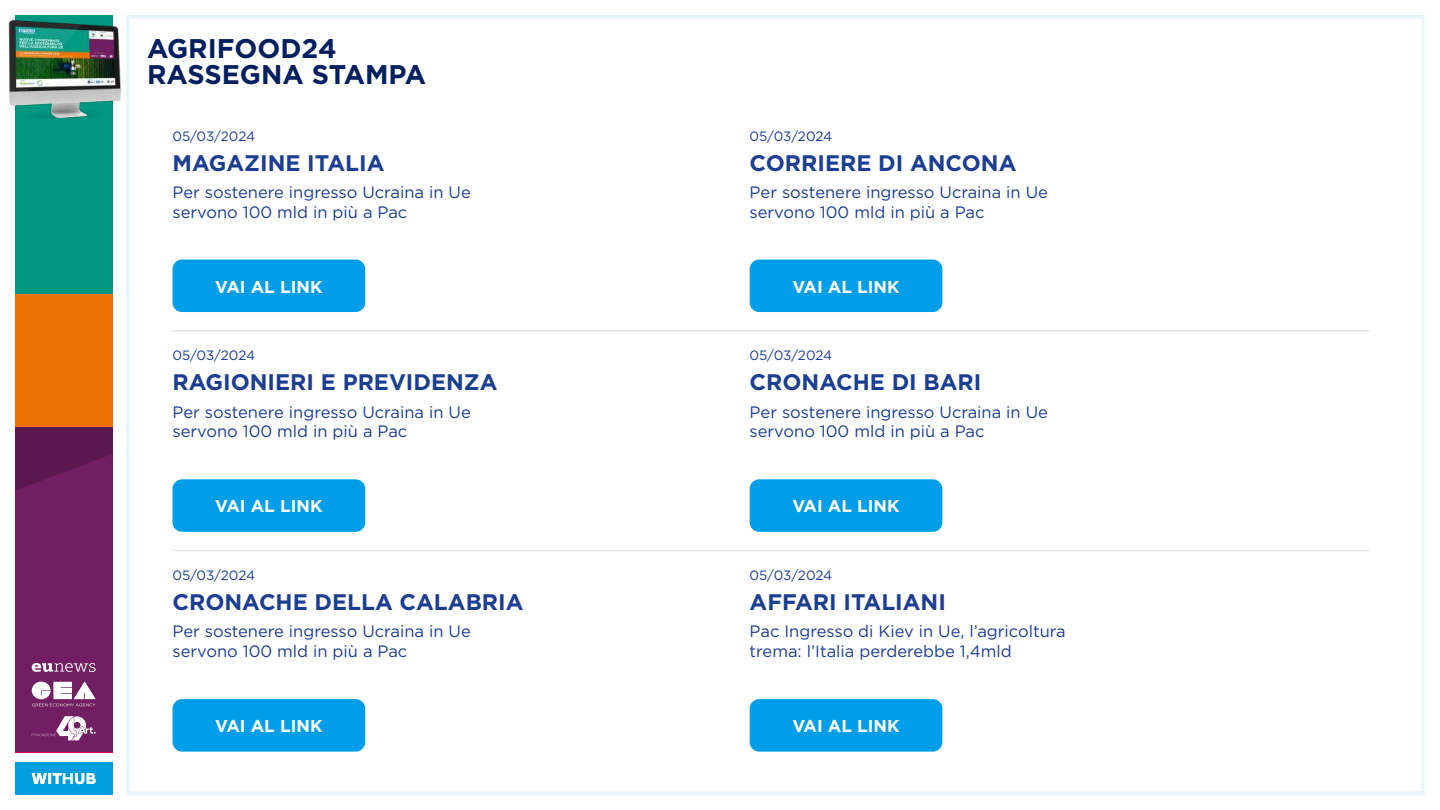
<style>
.page{position:relative;width:1440px;height:810px;background:#fff}
.page>*{position:absolute;margin:0;border:0;box-sizing:border-box;transform-origin:0 0}
.t1{font:700 27px/26.2px "Gotham";color:#001f5f}
.t2{font:700 22.5px "Gotham";color:#1b3e92}
.t3{font:700 17.17px "Gotham";color:#fff}
.t4{font:16.5px/19.8px "Gotham";color:#1b3e92}
.t5{font:13.5px "Gotham";letter-spacing:-.01em;color:#1b3e92}
</style>
<div class="page">
<div style="left:15px;top:15px;width:97px;height:279px;background:#009881"></div>
<div style="left:15px;top:294px;width:97px;height:133px;background:#ed7102"></div>
<div style="left:15px;top:427px;width:97px;height:325px;background:#721e62"></div>
<svg style="left:15px;top:427px;width:97px;height:64px"></svg>
<div style="left:15px;top:762px;width:97px;height:33px;background:#009edf"></div>
<svg style="left:32px;top:681px;width:64px;height:25px"></svg>
<svg style="left:32px;top:663px;width:64px;height:9px"></svg>
<svg style="left:32px;top:716px;width:64px;height:24px"></svg>
<svg style="left:32px;top:773px;width:64px;height:11px"></svg>
<img style="left:7px;top:15px;width:150px;height:123px">
<hr style="left:172px;top:330px;width:1198px;height:2px;background:#e5e5e5">
<hr style="left:172px;top:550px;width:1198px;height:1px;background:#e5e5e5">
<div style="left:172px;top:260px;width:193px;height:52px;background:#009ee8;border-radius:10px"></div>
<div style="left:750px;top:260px;width:192px;height:52px;background:#009ee8;border-radius:10px"></div>
<div style="left:172px;top:479px;width:193px;height:53px;background:#009ee8;border-radius:10px"></div>
<div style="left:750px;top:479px;width:192px;height:53px;background:#009ee8;border-radius:10px"></div>
<div style="left:172px;top:699px;width:193px;height:53px;background:#009ee8;border-radius:10px"></div>
<div style="left:750px;top:699px;width:192px;height:53px;background:#009ee8;border-radius:10px"></div>
<h1 class="t1" style="left:147px;top:35px;width:281px">AGRIFOOD24<br>RASSEGNA STAMPA</h1>
<p class="t5" style="left:172px;top:127px;width:84px">05/03/2024</p>
<h2 class="t2" style="left:172px;top:148px;width:213px">MAGAZINE ITALIA</h2>
<p class="t4" style="left:172px;top:182px;width:300px">Per sostenere ingresso Ucraina in Ue servono 100 mld in più a Pac</p>
<p class="t3" style="left:215px;top:275px;width:109px">VAI AL LINK</p>
<p class="t5" style="left:172px;top:347px;width:84px">05/03/2024</p>
<h2 class="t2" style="left:172px;top:367px;width:327px">RAGIONIERI E PREVIDENZA</h2>
<p class="t4" style="left:172px;top:402px;width:300px">Per sostenere ingresso Ucraina in Ue servono 100 mld in più a Pac</p>
<p class="t3" style="left:215px;top:495px;width:109px">VAI AL LINK</p>
<p class="t5" style="left:172px;top:567px;width:84px">05/03/2024</p>
<h2 class="t2" style="left:172px;top:587px;width:353px">CRONACHE DELLA CALABRIA</h2>
<p class="t4" style="left:172px;top:621px;width:300px">Per sostenere ingresso Ucraina in Ue servono 100 mld in più a Pac</p>
<p class="t3" style="left:215px;top:715px;width:109px">VAI AL LINK</p>
<p class="t5" style="left:750px;top:127px;width:84px">05/03/2024</p>
<h2 class="t2" style="left:750px;top:148px;width:268px">CORRIERE DI ANCONA</h2>
<p class="t4" style="left:750px;top:182px;width:300px">Per sostenere ingresso Ucraina in Ue servono 100 mld in più a Pac</p>
<p class="t3" style="left:792px;top:275px;width:109px">VAI AL LINK</p>
<p class="t5" style="left:750px;top:347px;width:84px">05/03/2024</p>
<h2 class="t2" style="left:750px;top:367px;width:233px">CRONACHE DI BARI</h2>
<p class="t4" style="left:750px;top:402px;width:300px">Per sostenere ingresso Ucraina in Ue servono 100 mld in più a Pac</p>
<p class="t3" style="left:792px;top:495px;width:109px">VAI AL LINK</p>
<p class="t5" style="left:750px;top:567px;width:84px">05/03/2024</p>
<h2 class="t2" style="left:750px;top:587px;width:198px">AFFARI ITALIANI</h2>
<p class="t4" style="left:750px;top:621px;width:318px">Pac Ingresso di Kiev in Ue, l’agricoltura trema: l’Italia perderebbe 1,4mld</p>
<p class="t3" style="left:792px;top:715px;width:109px">VAI AL LINK</p>
</div>
